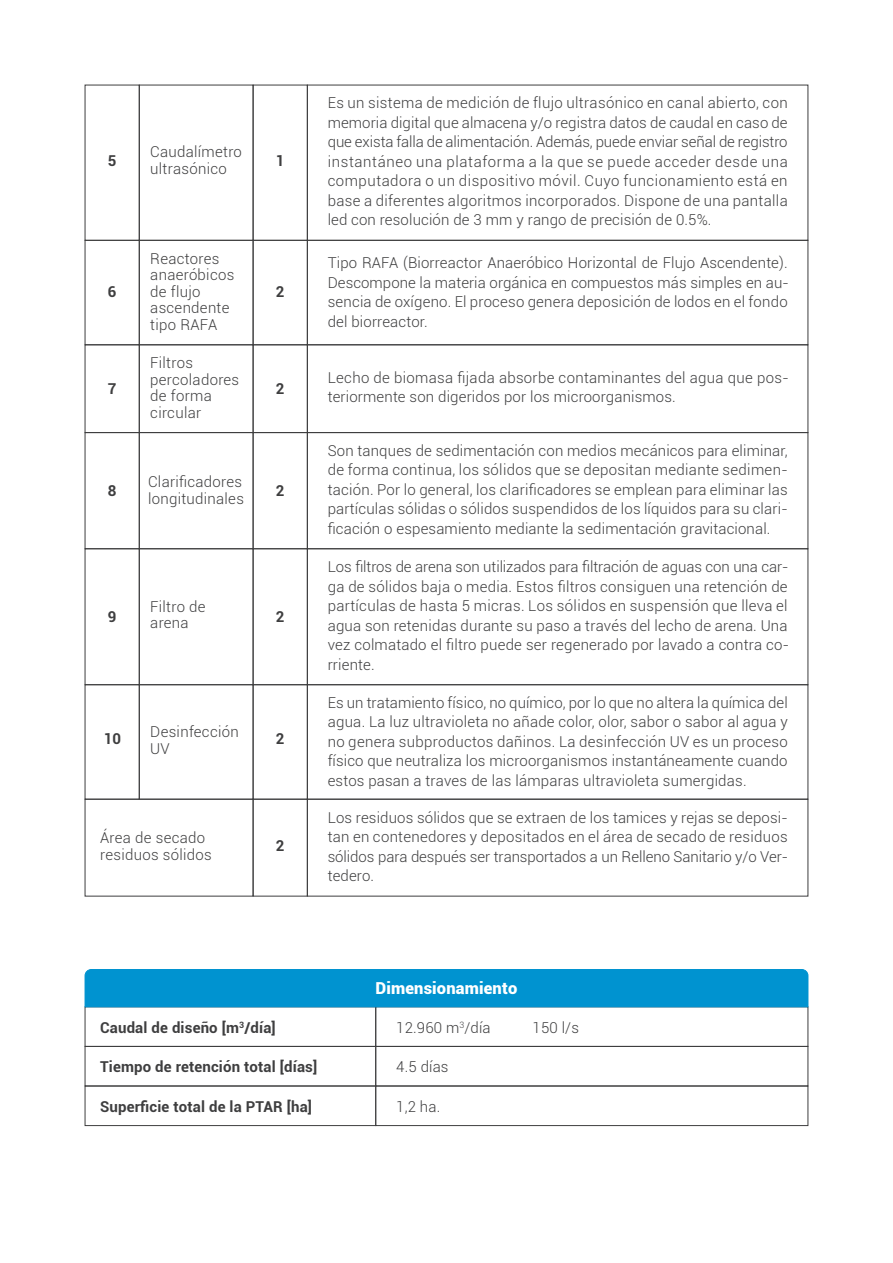
<style>
.page{position:relative;width:893px;height:1263px;background:#fff}
.page>*{position:absolute;margin:0;border:0;box-sizing:border-box;transform-origin:0 0}
.t1{font:900 16.5px "Roboto";letter-spacing:.01em;color:#fff}
.t2{font:300 15px/19.5px "Roboto";letter-spacing:.015em;color:#3e3e3f}
.t3{font:700 15px "Roboto";letter-spacing:.01em;color:#3e3e3f}
</style>
<div class="page">
<div style="left:85px;top:1046px;width:291px;height:40px;border:1px solid #3e3e3f"></div>
<div style="left:376px;top:1046px;width:432px;height:40px;border:1px solid #3e3e3f"></div>
<div style="left:85px;top:1086px;width:291px;height:40px;border:1px solid #3e3e3f"></div>
<div style="left:376px;top:1086px;width:432px;height:40px;border:1px solid #3e3e3f"></div>
<div style="left:253px;top:85px;width:55px;height:155px;border:1px solid #3e3e3f"></div>
<div style="left:253px;top:345px;width:55px;height:88px;border:1px solid #3e3e3f"></div>
<div style="left:85px;top:240px;width:54px;height:105px;border:1px solid #3e3e3f"></div>
<div style="left:139px;top:240px;width:114px;height:105px;border:1px solid #3e3e3f"></div>
<div style="left:253px;top:240px;width:55px;height:105px;border:1px solid #3e3e3f"></div>
<div style="left:307px;top:240px;width:501px;height:105px;border:1px solid #3e3e3f"></div>
<div style="left:139px;top:432px;width:114px;height:117px;border:1px solid #3e3e3f"></div>
<div style="left:253px;top:432px;width:55px;height:117px;border:1px solid #3e3e3f"></div>
<div style="left:307px;top:432px;width:501px;height:117px;border:1px solid #3e3e3f"></div>
<div style="left:139px;top:549px;width:114px;height:136px;border:1px solid #3e3e3f"></div>
<div style="left:253px;top:549px;width:55px;height:136px;border:1px solid #3e3e3f"></div>
<div style="left:139px;top:684px;width:114px;height:115px;border:1px solid #3e3e3f"></div>
<div style="left:253px;top:684px;width:55px;height:115px;border:1px solid #3e3e3f"></div>
<div style="left:307px;top:684px;width:501px;height:115px;border:1px solid #3e3e3f"></div>
<div style="left:85px;top:799px;width:168px;height:97px;border:1px solid #3e3e3f"></div>
<div style="left:253px;top:799px;width:55px;height:97px;border:1px solid #3e3e3f"></div>
<div style="left:307px;top:799px;width:501px;height:97px;border:1px solid #3e3e3f"></div>
<div style="left:139px;top:345px;width:114px;height:88px;border:1px solid #3e3e3f"></div>
<div style="left:85px;top:969px;width:723px;height:38px;background:#0093d0"></div>
<p class="t2" style="left:150px;top:143px;width:93px;line-height:16.5px">Caudalímetro ultrasónico</p>
<p class="t3" style="left:108px;top:150px;width:10px">5</p>
<p class="t3" style="left:276px;top:150px;width:10px">1</p>
<p class="t2" style="left:150px;top:249px;width:86px;line-height:16.5px">Reactores anaeróbicos de flujo ascendente tipo RAFA</p>
<p class="t3" style="left:108px;top:281px;width:10px">6</p>
<p class="t3" style="left:276px;top:281px;width:10px">2</p>
<p class="t3" style="left:108px;top:378px;width:10px">7</p>
<p class="t2" style="left:150px;top:354px;width:90px;line-height:16.5px">Filtros percoladores de forma circular</p>
<p class="t3" style="left:276px;top:378px;width:10px">2</p>
<p class="t2" style="left:148px;top:473px;width:97px;line-height:16.5px">Clarificadores longitudinales</p>
<p class="t3" style="left:108px;top:480px;width:10px">8</p>
<p class="t3" style="left:276px;top:480px;width:10px">2</p>
<p class="t2" style="left:150px;top:598px;width:57px;line-height:16.5px">Filtro de arena</p>
<p class="t3" style="left:108px;top:606px;width:10px">9</p>
<p class="t3" style="left:276px;top:606px;width:10px">2</p>
<p class="t2" style="left:150px;top:723px;width:90px;line-height:16.5px">Desinfección<br>UV</p>
<p class="t3" style="left:104px;top:728px;width:19px">10</p>
<p class="t3" style="left:276px;top:728px;width:10px">2</p>
<p class="t2" style="left:100px;top:829px;width:113px;line-height:16.5px">Área de secado residuos sólidos</p>
<p class="t3" style="left:276px;top:835px;width:10px">2</p>
<p class="t2" style="left:328px;top:93px;width:461px;text-align:justify">Es un sistema de medición de flujo ultrasónico en canal abierto, con memoria digital que almacena y/o registra datos de caudal en caso de que exista falla de alimentación. Además, puede enviar señal de registro instantáneo una plataforma a la que se puede acceder desde una computadora o un dispositivo móvil. Cuyo funcionamiento está en base a diferentes algoritmos incorporados. Dispone de una pantalla led con resolución de 3 mm y rango de precisión de 0.5%.</p>
<p class="t2" style="left:328px;top:253px;width:463px;text-align:justify">Tipo RAFA (Biorreactor Anaeróbico Horizontal de Flujo Ascendente).<br>Descompone la materia orgánica en compuestos más simples en au&shy;sencia de oxígeno. El proceso genera deposición de lodos en el fondo del biorreactor.</p>
<p class="t2" style="left:328px;top:367px;width:462px">Lecho de biomasa fijada absorbe contaminantes del agua que pos&shy;teriormente son digeridos por los microorganismos.</p>
<p class="t2" style="left:328px;top:440px;width:461px;text-align:justify">Son tanques de sedimentación con medios mecánicos para eliminar, de forma continua, los sólidos que se depositan mediante sedimen&shy;tación. Por lo general, los clarificadores se emplean para eliminar las partículas sólidas o sólidos suspendidos de los líquidos para su clari&shy;ficación o espesamiento mediante la sedimentación gravitacional.</p>
<p class="t2" style="left:328px;top:556px;width:463px;text-align:justify">Los filtros de arena son utilizados para filtración de aguas con una car&shy;ga de sólidos baja o media. Estos filtros consiguen una retención de partículas de hasta 5 micras. Los sólidos en suspensión que lleva el agua son retenidas durante su paso a través del lecho de arena. Una vez colmatado el filtro puede ser regenerado por lavado a contra co&shy;rriente.</p>
<p class="t2" style="left:328px;top:692px;width:461px;text-align:justify">Es un tratamiento físico, no químico, por lo que no altera la química del agua. La luz ultravioleta no añade color, olor, sabor o sabor al agua y no genera subproductos dañinos. La desinfección UV es un proceso físico que neutraliza los microorganismos instantáneamente cuando estos pasan a traves de las lámparas ultravioleta sumergidas.</p>
<p class="t2" style="left:328px;top:807px;width:462px;text-align:justify">Los residuos sólidos que se extraen de los tamices y rejas se deposi&shy;tan en contenedores y depositados en el área de secado de residuos sólidos para después ser transportados a un Relleno Sanitario y/o Ver&shy;tedero.</p>
<p class="t3" style="left:100px;top:1017px;width:177px">Caudal de diseño [m<sup>3</sup>/día]</p>
<p class="t3" style="left:100px;top:1056px;width:219px">Tiempo de retención total [días]</p>
<p class="t3" style="left:100px;top:1096px;width:213px">Superficie total de la PTAR [ha]</p>
<p class="t1" style="left:375px;top:976px;width:143px">Dimensionamiento</p>
<p class="t2" style="left:396px;top:1017px;width:96px">12.960 m<sup>3</sup>/día</p>
<p class="t2" style="left:533px;top:1017px;width:48px">150 l/s</p>
<p class="t2" style="left:396px;top:1056px;width:54px">4.5 días</p>
<p class="t2" style="left:396px;top:1096px;width:46px">1,2 ha.</p>
</div>
